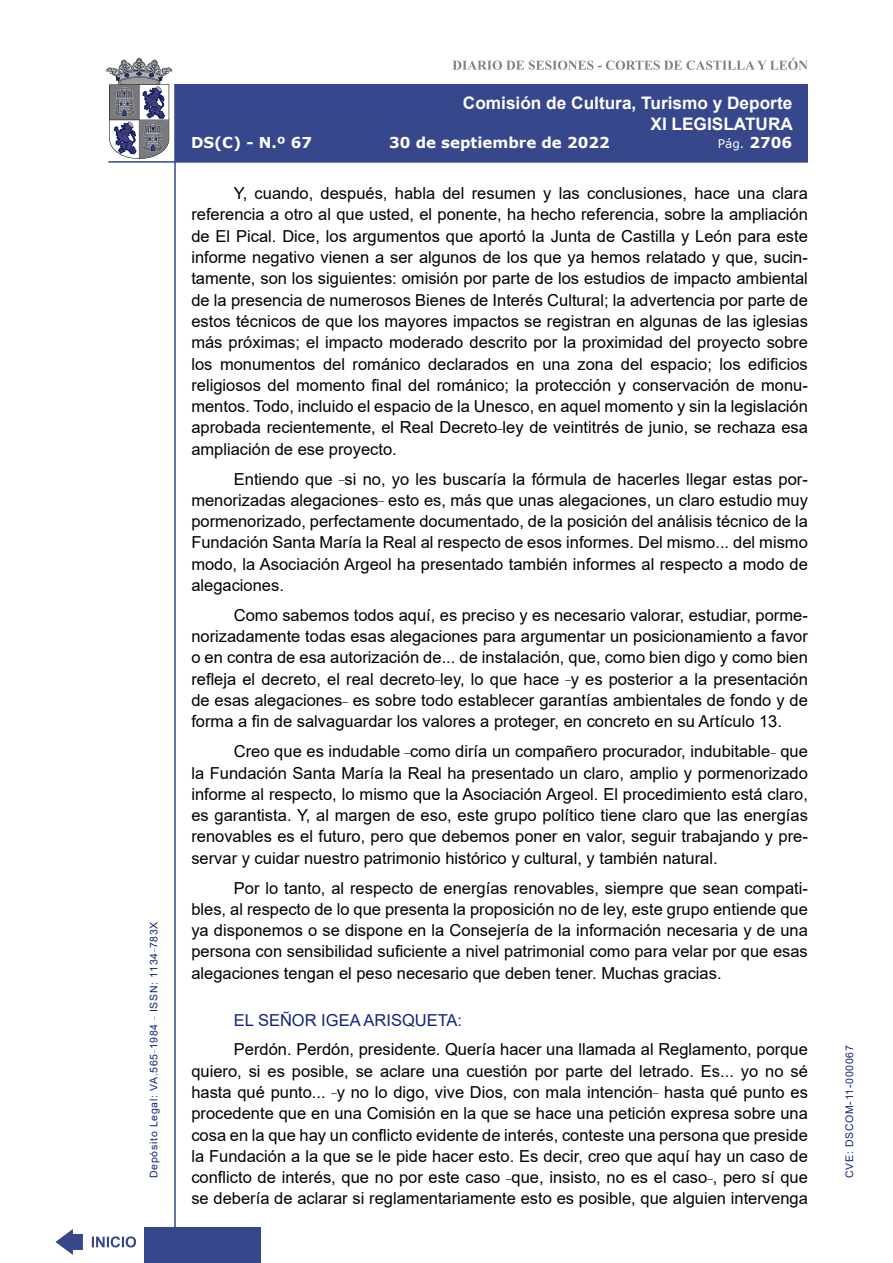
<style>
.page{position:relative;width:893px;height:1263px;background:#fff}
.page>*{position:absolute;margin:0;border:0;box-sizing:border-box;transform-origin:0 0}
.t1{font:700 17.25px/20.7px "Arial";color:#fff;text-align:right}
.t2{font:16.5px/21.3px "Arial";color:#000;text-align:justify}
.Orador{font:16.5px "Arial";color:#122678}
.t3{font:700 15px "Verdana";color:#fff}
.t4{font:12px "Verdana";color:#fff}
.t5{font:10.5px "Arial";letter-spacing:.065em;color:#122678}
.s1{font-weight:700;font-size:15px}
</style>
<div class="page">
<svg style="left:452px;top:58px;width:356px;height:12px"></svg>
<hr style="left:174px;top:84px;width:2px;height:1179px;background:#36478c">
<div style="left:144px;top:1227px;width:117px;height:36px;background:#36478c"></div>
<div style="left:175px;top:84px;width:633px;height:78px;background:#36478c"></div>
<hr style="left:108px;top:161px;width:700px;height:2px;background:#36478c">
<svg style="left:92px;top:1236px;width:44px;height:11px"></svg>
<svg style="left:55px;top:1229px;width:28px;height:26px"></svg>
<svg style="left:106px;top:58px;width:66px;height:101px"></svg>
<p class="t5" style="left:146px;top:1178px;width:258px;rotate:-90deg">Depósito Legal: VA.565<sup>_</sup>1984 <sup>_</sup> ISSN: 1134<sup>_</sup>783X</p>
<p class="t1" style="left:463px;top:93px;width:332px">Comisión de Cultura, Turismo y Deporte<br>XI LEGISLATURA</p>
<p class="t3" style="left:191px;top:132px;width:123px">DS(C) - N.º 67</p>
<p class="t3" style="left:389px;top:132px;width:222px">30 de septiembre de 2022</p>
<p class="t4" style="left:718px;top:135px;width:76px">Pág. <span class="s1">2706</span></p>
<p class="t2" style="left:191px;top:183px;width:618px;text-indent:43px">Y, cuando, después, habla del resumen y las conclusiones, hace una clara referencia a otro al que usted, el ponente, ha hecho referencia, sobre la ampliación de El Pical. Dice, los argumentos que aportó la Junta de Castilla y León para este informe negativo vienen a ser algunos de los que ya hemos relatado y que, sucin&shy;tamente, son los siguientes: omisión por parte de los estudios de impacto ambiental de la presencia de numerosos Bienes de Interés Cultural; la advertencia por parte de estos técnicos de que los mayores impactos se registran en algunas de las iglesias más próximas; el impacto moderado descrito por la proximidad del proyecto sobre los monumentos del románico declarados en una zona del espacio; los edificios religiosos del momento final del románico; la protección y conservación de monu&shy;mentos. Todo, incluido el espacio de la Unesco, en aquel momento y sin la legislación aprobada recientemente, el Real Decreto<sup>_</sup>ley de veintitrés de junio, se rechaza esa ampliación de ese proyecto.</p>
<p class="t2" style="left:191px;top:468px;width:618px;text-indent:43px">Entiendo que <sup>_</sup>si no, yo les buscaría la fórmula de hacerles llegar estas por&shy;menorizadas alegaciones<sup>_</sup> esto es, más que unas alegaciones, un claro estudio muy pormenorizado, perfectamente documentado, de la posición del análisis técnico de la Fundación Santa María la Real al respecto de esos informes. Del mismo... del mismo modo, la Asociación Argeol ha presentado también informes al respecto a modo de alegaciones.</p>
<p class="t2" style="left:191px;top:604px;width:618px;text-indent:43px">Como sabemos todos aquí, es preciso y es necesario valorar, estudiar, porme&shy;norizadamente todas esas alegaciones para argumentar un posicionamiento a favor o en contra de esa autorización de... de instalación, que, como bien digo y como bien refleja el decreto, el real decreto<sup>_</sup>ley, lo que hace <sup>_</sup>y es posterior a la presentación de esas alegaciones<sup>_</sup> es sobre todo establecer garantías ambientales de fondo y de forma a fin de salvaguardar los valores a proteger, en concreto en su Artículo 13.</p>
<p class="t2" style="left:191px;top:741px;width:618px;text-indent:43px">Creo que es indudable <sup>_</sup>como diría un compañero procurador, indubitable<sup>_</sup> que la Fundación Santa María la Real ha presentado un claro, amplio y pormenorizado informe al respecto, lo mismo que la Asociación Argeol. El procedimiento está claro, es garantista. Y, al margen de eso, este grupo político tiene claro que las energías renovables es el futuro, pero que debemos poner en valor, seguir trabajando y pre&shy;servar y cuidar nuestro patrimonio histórico y cultural, y también natural.</p>
<p class="t2" style="left:191px;top:877px;width:618px;text-indent:43px">Por lo tanto, al respecto de energías renovables, siempre que sean compati&shy;bles, al respecto de lo que presenta la proposición no de ley, este grupo entiende que ya disponemos o se dispone en la Consejería de la información necesaria y de una persona con sensibilidad suficiente a nivel patrimonial como para velar por que esas alegaciones tengan el peso necesario que deben tener. Muchas gracias.</p>
<p class="Orador" style="left:234px;top:1008px;width:230px">EL SEÑOR IGEA ARISQUETA:</p>
<p class="t2" style="left:191px;top:1039px;width:618px;text-indent:43px">Perdón. Perdón, presidente. Quería hacer una llamada al Reglamento, porque quiero, si es posible, se aclare una cuestión por parte del letrado. Es... yo no sé hasta qué punto... <sup>_</sup>y no lo digo, vive Dios, con mala intención<sup>_</sup> hasta qué punto es procedente que en una Comisión en la que se hace una petición expresa sobre una cosa en la que hay un conflicto evidente de interés, conteste una persona que preside la Fundación a la que se le pide hacer esto. Es decir, creo que aquí hay un caso de conflicto de interés, que no por este caso <sup>_</sup>que, insisto, no es el caso<sup>_</sup>, pero sí que se debería de aclarar si reglamentariamente esto es posible, que alguien intervenga</p>
<p class="t5" style="left:842px;top:1178px;width:134px;rotate:-90deg">CVE: DSCOM-11-000067</p>
</div>
